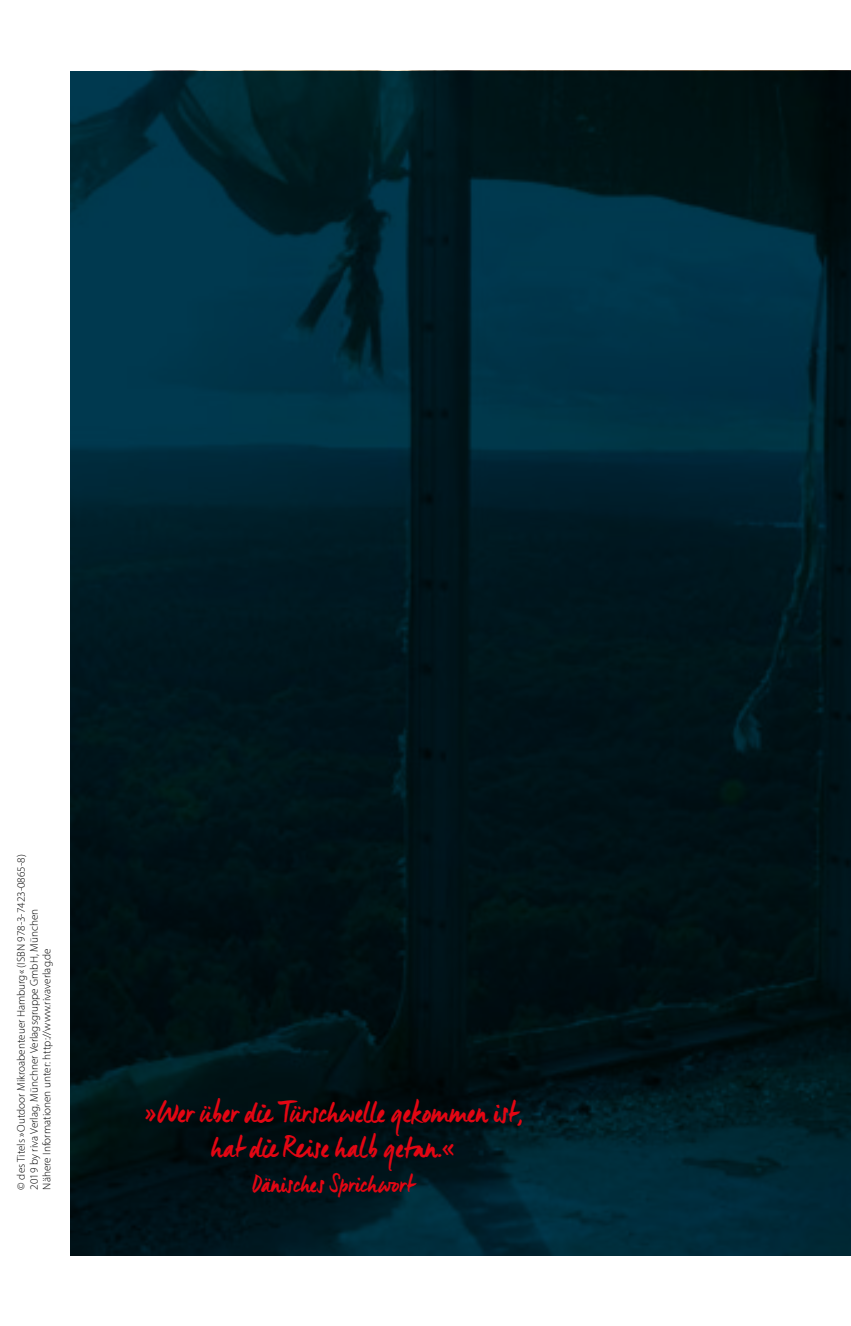
<style>
.page{position:relative;width:851px;height:1326px;background:#fff}
.page>*{position:absolute;margin:0;border:0;box-sizing:border-box;transform-origin:0 0}
._01_h1{font:30px/35px "Manus";color:#e30613;text-align:center}
._01_h1-2{font:25px "Manus";color:#e30613}
.t1{font:300 11.25px/12.8px "Myriad Pro";color:#000}
</style>
<div class="page">
<img style="left:71px;top:71px;width:779px;height:1183px">
<p class="t1" style="left:15px;top:1189px;width:336px;rotate:-90deg">© des Titels »Outdoor Mikroabenteuer Hamburg« (ISBN 978-3-7423-0865-8)<br>2019 by riva Verlag, Münchner Verlagsgruppe GmbH, München<br>Nähere Informationen unter: http://www.rivaverlag.de</p>
<p class="_01_h1" style="left:144px;top:1093px;width:380px">»Wer über die Türschwelle gekommen ist, hat die Reise halb getan.«</p>
<p class="_01_h1-2" style="left:252px;top:1168px;width:163px">Dänisches Sprichwort</p>
</div>
